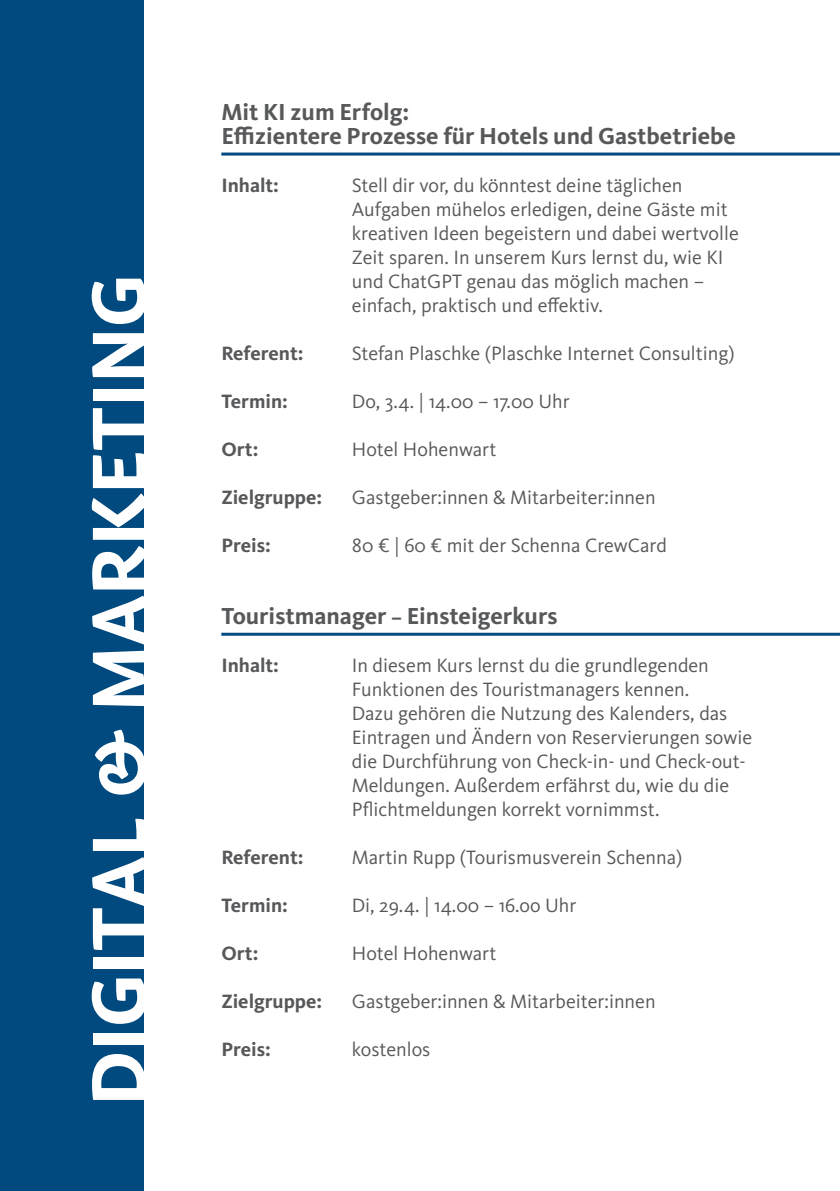
<style>
.page{position:relative;width:840px;height:1191px;background:#fff}
.page>*{position:absolute;margin:0;border:0;box-sizing:border-box;transform-origin:0 0}
.Paragraph_Style_5{font:700 80px "Suedtirol Next TT";color:#fff}
.Paragraph_Style_5-2{font:700 24px "Kievit OT";color:#57585a}
.Paragraph_Style_5-3{font:20px/24px "Kievit OT";color:#57585a}
.Paragraph_Style_5-4{font:700 20px "Kievit OT";color:#57585a}
.s1{font-size:20px}
</style>
<div class="page">
<div style="left:0;top:0;width:143px;height:1191px;background:#004a7f"></div>
<hr style="left:221px;top:153px;width:618px;height:3px;background:#004a7f">
<hr style="left:221px;top:633px;width:618px;height:3px;background:#004a7f">
<p class="Paragraph_Style_5" style="left:73px;top:1106px;width:832px;rotate:-90deg">DIGITAL &amp; MARKETING</p>
<p class="Paragraph_Style_5-2" style="left:221px;top:98px;width:189px">Mit KI zum Erfolg:</p>
<p class="Paragraph_Style_5-2" style="left:221px;top:122px;width:516px">Effizientere Prozesse für Hotels und Gastbetriebe</p>
<p class="Paragraph_Style_5-4" style="left:221px;top:174px;width:59px">Inhalt:</p>
<p class="Paragraph_Style_5-3" style="left:351px;top:174px;width:388px">Stell dir vor, du könntest deine täglichen Aufgaben mühelos erledigen, deine Gäste mit kreativen Ideen begeistern und dabei wertvolle Zeit sparen. In unserem Kurs lernst du, wie KI und ChatGPT genau das möglich machen – einfach, praktisch und effektiv.</p>
<p class="Paragraph_Style_5-3" style="left:351px;top:342px;width:384px">Stefan Plaschke (Plaschke Internet Consulting)</p>
<p class="Paragraph_Style_5-3" style="left:351px;top:390px;width:219px">Do, 3.4. | 14.00 – 17.00 Uhr</p>
<p class="Paragraph_Style_5-3" style="left:351px;top:438px;width:146px">Hotel Hohenwart</p>
<p class="Paragraph_Style_5-3" style="left:351px;top:486px;width:305px">Gastgeber:innen &amp; Mitarbeiter:innen</p>
<p class="Paragraph_Style_5-3" style="left:351px;top:534px;width:316px">80 € | 60 € mit der Schenna CrewCard</p>
<p class="Paragraph_Style_5-4" style="left:221px;top:342px;width:84px">Referent:</p>
<p class="Paragraph_Style_5-4" style="left:221px;top:390px;width:68px">Termin:</p>
<p class="Paragraph_Style_5-4" style="left:221px;top:438px;width:39px">Ort:</p>
<p class="Paragraph_Style_5-4" style="left:221px;top:486px;width:102px">Zielgruppe:</p>
<p class="Paragraph_Style_5-4" style="left:221px;top:534px;width:51px">Preis:</p>
<p class="Paragraph_Style_5-2" style="left:221px;top:602px;width:337px">Touristmanager <span class="s1">–</span> Einsteigerkurs</p>
<p class="Paragraph_Style_5-4" style="left:221px;top:654px;width:59px">Inhalt:</p>
<p class="Paragraph_Style_5-3" style="left:351px;top:654px;width:401px">In diesem Kurs lernst du die grundlegenden Funktionen des Touristmanagers kennen.<br>Dazu gehören die Nutzung des Kalenders, das Eintragen und Ändern von Reservierungen sowie die Durchführung von Check-in- und Check-out-Meldungen. Außerdem erfährst du, wie du die Pflichtmeldungen korrekt vornimmst.</p>
<p class="Paragraph_Style_5-3" style="left:351px;top:846px;width:332px">Martin Rupp (Tourismusverein Schenna)</p>
<p class="Paragraph_Style_5-3" style="left:351px;top:894px;width:226px">Di, 29.4. | 14.00 – 16.oo Uhr</p>
<p class="Paragraph_Style_5-3" style="left:351px;top:942px;width:146px">Hotel Hohenwart</p>
<p class="Paragraph_Style_5-3" style="left:351px;top:990px;width:305px">Gastgeber:innen &amp; Mitarbeiter:innen</p>
<p class="Paragraph_Style_5-3" style="left:351px;top:1038px;width:80px">kostenlos</p>
<p class="Paragraph_Style_5-4" style="left:221px;top:846px;width:84px">Referent:</p>
<p class="Paragraph_Style_5-4" style="left:221px;top:894px;width:68px">Termin:</p>
<p class="Paragraph_Style_5-4" style="left:221px;top:942px;width:39px">Ort:</p>
<p class="Paragraph_Style_5-4" style="left:221px;top:990px;width:102px">Zielgruppe:</p>
<p class="Paragraph_Style_5-4" style="left:221px;top:1038px;width:51px">Preis:</p>
</div>
